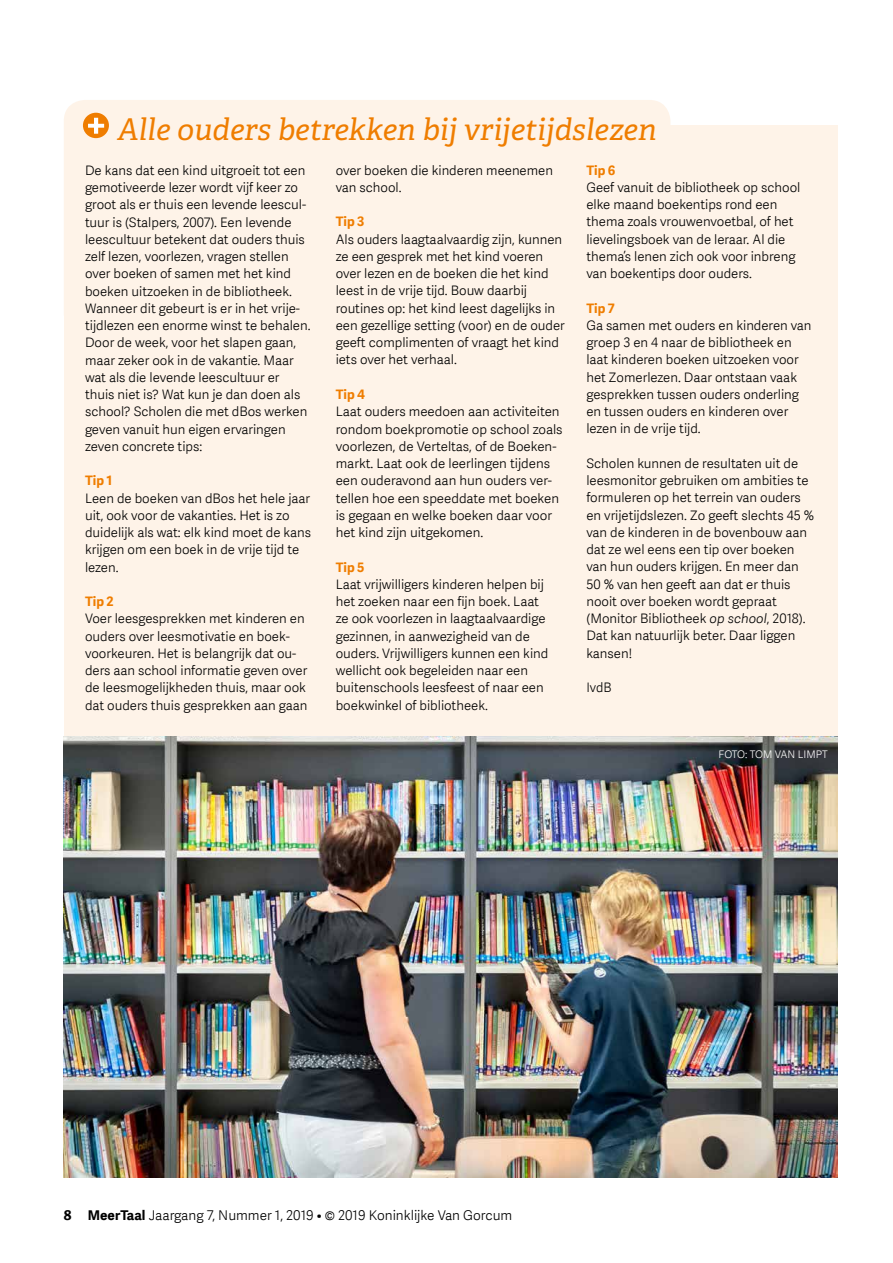
<style>
.page{position:relative;width:893px;height:1263px;background:#fff}
.page>*{position:absolute;margin:0;border:0;box-sizing:border-box;transform-origin:0 0}
.t1{font:italic 30px "Adelle PE";color:#ef7d00}
.t2{font:300 13.5px "Adelle Sans";color:#000}
.t3{font:300 13.2px/17.2px "Adelle Sans";color:#000}
.t4{font:700 13.2px "Adelle Sans";color:#ef7d00}
.t5{font:300 10.5px "Adelle Sans";color:#fff}
.s1{font-style:italic}
.s2{font-weight:700}
</style>
<div class="page">
<div style="left:64px;top:125px;width:774px;height:611px;background:#fef3e8"></div>
<div style="left:64px;top:100px;width:606px;height:215px;background:#fef3e8"></div>
<div style="left:83px;top:113px;width:26px;height:25px;background:#ef7d00;border-radius:50%"></div>
<svg style="left:88px;top:118px;width:16px;height:16px"></svg>
<img style="left:64px;top:736px;width:774px;height:442px">
<h1 class="t1" style="left:118px;top:108px;width:541px">Alle ouders betrekken bij vrijetijdslezen</h1>
<p class="t3" style="left:85px;top:162px;width:227px">De kans dat een kind uitgroeit tot een gemotiveerde lezer wordt vijf keer zo groot als er thuis een levende leescul&shy;tuur is (Stalpers, 2007). Een levende leescultuur betekent dat ouders thuis zelf lezen, voorlezen, vragen stellen over boeken of samen met het kind boeken uitzoeken in de bibliotheek.<br>Wanneer dit gebeurt is er in het vrije&shy;tijdlezen een enorme winst te behalen.<br>Door de week, voor het slapen gaan, maar zeker ook in de vakantie. Maar wat als die levende leescultuur er thuis niet is? Wat kun je dan doen als school? Scholen die met dBos werken geven vanuit hun eigen ervaringen zeven concrete tips:</p>
<p class="t4" style="left:85px;top:473px;width:29px">Tip 1</p>
<p class="t3" style="left:85px;top:489px;width:228px">Leen de boeken van dBos het hele jaar uit, ook voor de vakanties. Het is zo duidelijk als wat: elk kind moet de kans krijgen om een boek in de vrije tijd te lezen.</p>
<p class="t4" style="left:85px;top:594px;width:30px">Tip 2</p>
<p class="t3" style="left:85px;top:610px;width:224px">Voer leesgesprekken met kinderen en ouders over leesmotivatie en boek&shy;voorkeuren. Het is belangrijk dat ou&shy;ders aan school informatie geven over de leesmogelijkheden thuis, maar ook dat ouders thuis gesprekken aan gaan</p>
<p class="t3" style="left:336px;top:162px;width:219px">over boeken die kinderen meenemen van school.</p>
<p class="t4" style="left:336px;top:214px;width:30px">Tip 3</p>
<p class="t3" style="left:336px;top:231px;width:231px">Als ouders laagtaalvaardig zijn, kunnen ze een gesprek met het kind voeren over lezen en de boeken die het kind leest in de vrije tijd. Bouw daarbij routines op: het kind leest dagelijks in een gezellige setting (voor) en de ouder geeft complimenten of vraagt het kind iets over het verhaal.</p>
<p class="t4" style="left:336px;top:386px;width:31px">Tip 4</p>
<p class="t3" style="left:336px;top:403px;width:228px">Laat ouders meedoen aan activiteiten rondom boekpromotie op school zoals voorlezen, de Verteltas, of de Boeken&shy;markt. Laat ook de leerlingen tijdens een ouderavond aan hun ouders ver&shy;tellen hoe een speeddate met boeken is gegaan en welke boeken daar voor het kind zijn uitgekomen.</p>
<p class="t4" style="left:336px;top:559px;width:30px">Tip 5</p>
<p class="t3" style="left:336px;top:576px;width:214px">Laat vrijwilligers kinderen helpen bij het zoeken naar een fijn boek. Laat ze ook voorlezen in laagtaalvaardige gezinnen, in aanwezigheid van de ouders. Vrijwilligers kunnen een kind wellicht ook begeleiden naar een buitenschools leesfeest of naar een boekwinkel of bibliotheek.</p>
<p class="t4" style="left:586px;top:162px;width:30px">Tip 6</p>
<p class="t3" style="left:586px;top:179px;width:216px">Geef vanuit de bibliotheek op school elke maand boekentips rond een thema zoals vrouwenvoetbal, of het lievelingsboek van de leraar. Al die thema’s lenen zich ook voor inbreng van boekentips door ouders.</p>
<p class="t4" style="left:586px;top:300px;width:30px">Tip 7</p>
<p class="t3" style="left:586px;top:317px;width:227px">Ga samen met ouders en kinderen van groep 3 en 4 naar de bibliotheek en laat kinderen boeken uitzoeken voor het Zomerlezen. Daar ontstaan vaak gesprekken tussen ouders onderling en tussen ouders en kinderen over lezen in de vrije tijd.</p>
<p class="t3" style="left:586px;top:455px;width:229px">Scholen kunnen de resultaten uit de leesmonitor gebruiken om ambities te formuleren op het terrein van ouders en vrijetijdslezen. Zo geeft slechts 45 % van de kinderen in de bovenbouw aan dat ze wel eens een tip over boeken van hun ouders krijgen. En meer dan 50 % van hen geeft aan dat er thuis nooit over boeken wordt gepraat (Monitor Bibliotheek <span class="s1">op school</span>, 2018).<br>Dat kan natuurlijk beter. Daar liggen kansen!</p>
<p class="t3" style="left:586px;top:679px;width:27px">IvdB</p>
<p class="t5" style="left:719px;top:748px;width:111px">FOTO: TOM VAN LIMPT</p>
<p class="t2" style="left:64px;top:1208px;width:450px"><span class="s2">8 MeerTaal</span> Jaargang 7, Nummer 1, 2019 • © 2019 Koninklijke Van Gorcum</p>
</div>
